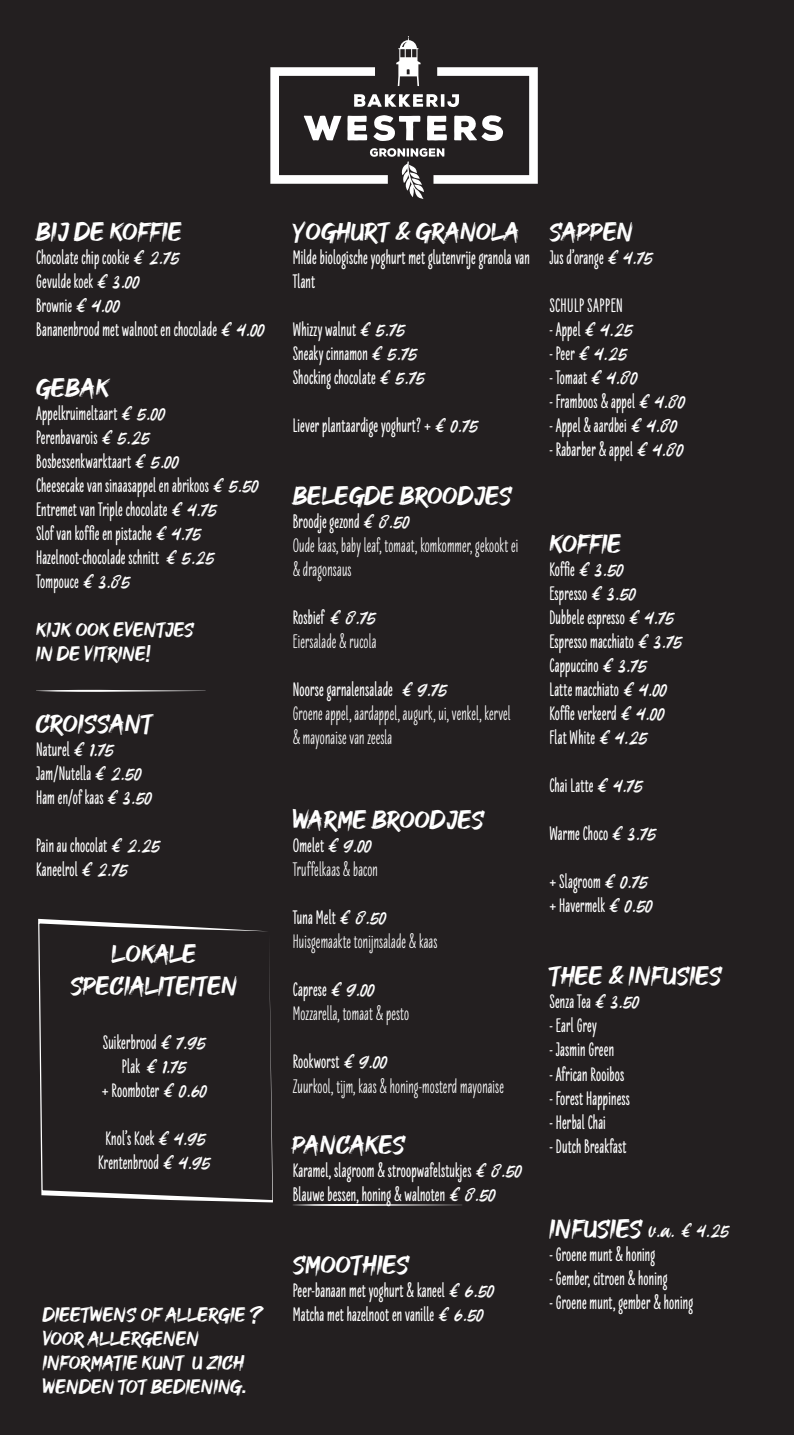
<style>
.page{position:relative;width:794px;height:1435px;background:#fff}
.page>*{position:absolute;margin:0;border:0;box-sizing:border-box;transform-origin:0 0}
.t1{font:26px/31.2px "GOODBRUSH";color:#fff;text-align:center}
.t2{font:900 20px/24px "Liebe Erika";letter-spacing:.01em;color:#fff}
.t3{font:700 20px/24px "Liebe Erika";letter-spacing:.01em;color:#fff}
.t4{font:20px/24px "GOODBRUSH";color:#fff}
.t5{font:20px "Playbrush";color:#fff}
.s1{font-family:"Playbrush";font-weight:400}
.s2{font-family:"Liebe Erika";font-weight:900}
.s3{font-weight:900}
.s4{font-family:"GOODBRUSH";font-size:26px}
</style>
<div class="page">
<div style="left:0;top:0;width:794px;height:1434px;background:#231f20"></div>
<svg style="left:270px;top:36px;width:268px;height:163px"></svg>
<svg style="left:38px;top:918px;width:235px;height:284px"></svg>
<svg style="left:36px;top:689px;width:170px;height:3px"></svg>
<svg style="left:293px;top:1204px;width:169px;height:2px"></svg>
<h1 class="t1" style="left:36px;top:217px;width:148px">BIJ DE KOFFIE</h1>
<p class="t2" style="left:36px;top:246px;width:230px">Chocolate chip cookie <span class="s1">€ 2.75<br></span>Gevulde koek <span class="s1">€ 3.00<br></span>Brownie <span class="s1">€ 4.00<br></span>Bananenbrood met walnoot en chocolade <span class="s1">€ 4.00</span></p>
<h1 class="t1" style="left:36px;top:373px;width:75px">GEBAK</h1>
<p class="t2" style="left:36px;top:402px;width:224px">Appelkruimeltaart <span class="s1">€ 5.00<br></span>Perenbavarois <span class="s1">€ 5.25<br></span>Bosbessenkwarktaart <span class="s1">€ 5.00<br></span>Cheesecake van sinaasappel en abrikoos <span class="s1">€ 5.50<br></span>Entremet van Triple chocolate <span class="s1">€ 4.75<br></span>Slof van koffie en pistache <span class="s1">€ 4.75<br></span>Hazelnoot-chocolade schnitt <span class="s1">€ 5.25<br></span>Tompouce <span class="s1">€ 3.85</span></p>
<p class="t4" style="left:36px;top:618px;width:160px">KIJK OOK EVENTJES<br>IN DE VITRINE!</p>
<h1 class="t1" style="left:36px;top:709px;width:119px">CROISSANT</h1>
<p class="t2" style="left:36px;top:738px;width:117px">Naturel <span class="s1">€ 1.75<br></span>Jam/Nutella <span class="s1">€ 2.50<br></span>Ham en/of kaas <span class="s1">€ 3.50</span></p>
<p class="t2" style="left:36px;top:834px;width:125px">Pain au chocolat <span class="s1">€ 2.25<br></span>Kaneelrol <span class="s1">€ 2.75</span></p>
<h1 class="t1" style="left:70px;top:939px;width:169px">LOKALE<br>SPECIALITEITEN</h1>
<p class="t2" style="left:103px;top:1030px;width:104px">Suikerbrood <span class="s1">€ 7.95</span></p>
<p class="t5" style="left:122px;top:1053px;width:66px"><span class="s2">Plak</span> € 1.75</p>
<p class="t2" style="left:102px;top:1078px;width:106px">+ Roomboter <span class="s1">€ 0.60</span></p>
<p class="t2" style="left:98px;top:1126px;width:113px;text-align:center">Knol’s Koek <span class="s1">€ 4.95<br></span>Krentenbrood <span class="s1">€ 4.95</span></p>
<p class="t4" style="left:43px;top:1302px;width:222px">DIEETWENS OF ALLERGIE ?<br>VOOR ALLERGENEN<br>INFORMATIE KUNT U ZICH<br>WENDEN TOT BEDIENING.</p>
<h1 class="t1" style="left:293px;top:217px;width:229px">YOGHURT &amp; GRANOLA</h1>
<p class="t2" style="left:293px;top:246px;width:239px">Milde biologische yoghurt met glutenvrije granola van<br>Tlant</p>
<p class="t2" style="left:293px;top:318px;width:133px">Whizzy walnut <span class="s1">€ 5.75<br></span>Sneaky cinnamon <span class="s1">€ 5.75<br></span>Shocking chocolate <span class="s1">€ 5.75</span></p>
<p class="t2" style="left:293px;top:414px;width:187px">Liever plantaardige yoghurt? + <span class="s1">€ 0.75</span></p>
<h1 class="t1" style="left:293px;top:481px;width:221px">BELEGDE BROODJES</h1>
<p class="t3" style="left:293px;top:510px;width:227px"><span class="s3">Broodje gezond</span> <span class="s1">€ 8.50<br></span>Oude kaas, baby leaf, tomaat, komkommer, gekookt ei &amp; dragonsaus</p>
<p class="t3" style="left:293px;top:606px;width:85px"><span class="s3">Rosbief</span> <span class="s1">€ 8.75<br></span>Eiersalade &amp; rucola</p>
<p class="t3" style="left:293px;top:678px;width:219px"><span class="s3">Noorse garnalensalade</span> <span class="s1">€ 9.75<br></span>Groene appel, aardappel, augurk, ui, venkel, kervel &amp; mayonaise van zeesla</p>
<h1 class="t1" style="left:293px;top:805px;width:193px">WARME BROODJES</h1>
<p class="t3" style="left:293px;top:834px;width:87px"><span class="s3">Omelet</span> <span class="s1">€ 9.00<br></span>Truffelkaas &amp; bacon</p>
<p class="t3" style="left:293px;top:906px;width:146px"><span class="s3">Tuna Melt</span> <span class="s1">€ 8.50<br></span>Huisgemaakte tonijnsalade &amp; kaas</p>
<p class="t3" style="left:293px;top:978px;width:118px"><span class="s3">Caprese</span> <span class="s1">€ 9.00<br></span>Mozzarella, tomaat &amp; pesto</p>
<p class="t3" style="left:293px;top:1050px;width:213px"><span class="s3">Rookworst</span> <span class="s1">€ 9.00<br></span>Zuurkool, tijm, kaas &amp; honing-mosterd mayonaise</p>
<h1 class="t1" style="left:293px;top:1129px;width:114px">PANCAKES</h1>
<p class="t2" style="left:293px;top:1158px;width:230px">Karamel, slagroom &amp; stroopwafelstukjes <span class="s1">€ 8.50<br></span>Blauwe bessen, honing &amp; walnoten <span class="s1">€ 8.50</span></p>
<h1 class="t1" style="left:293px;top:1249px;width:118px">SMOOTHIES</h1>
<p class="t2" style="left:293px;top:1278px;width:203px">Peer-banaan met yoghurt &amp; kaneel <span class="s1">€ 6.50<br></span>Matcha met hazelnoot en vanille <span class="s1">€ 6.50</span></p>
<h1 class="t1" style="left:549px;top:217px;width:86px">SAPPEN</h1>
<p class="t2" style="left:549px;top:246px;width:105px">Jus d’orange <span class="s1">€ 4.75</span></p>
<p class="t2" style="left:549px;top:294px;width:75px">SCHULP SAPPEN</p>
<p class="t2" style="left:549px;top:318px;width:85px">- Appel <span class="s1">€ 4.25</span></p>
<p class="t2" style="left:549px;top:342px;width:79px">- Peer <span class="s1">€ 4.25</span></p>
<p class="t2" style="left:549px;top:366px;width:89px">- Tomaat <span class="s1">€ 4.80</span></p>
<p class="t2" style="left:549px;top:390px;width:137px">- Framboos &amp; appel <span class="s1">€ 4.80</span></p>
<p class="t2" style="left:549px;top:414px;width:129px">- Appel &amp; aardbei <span class="s1">€ 4.80</span></p>
<p class="t2" style="left:549px;top:438px;width:135px">- Rabarber &amp; appel <span class="s1">€ 4.80</span></p>
<h1 class="t1" style="left:549px;top:529px;width:74px">KOFFIE</h1>
<p class="t2" style="left:549px;top:558px;width:134px">Koffie <span class="s1">€ 3.50<br></span>Espresso <span class="s1">€ 3.50<br></span>Dubbele espresso <span class="s1">€ 4.75<br></span>Espresso macchiato <span class="s1">€ 3.75<br></span>Cappuccino <span class="s1">€ 3.75<br></span>Latte macchiato <span class="s1">€ 4.00<br></span>Koffie verkeerd <span class="s1">€ 4.00<br></span>Flat White <span class="s1">€ 4.25</span></p>
<p class="t2" style="left:549px;top:774px;width:95px">Chai Latte <span class="s1">€ 4.75</span></p>
<p class="t2" style="left:549px;top:822px;width:108px">Warme Choco <span class="s1">€ 3.75</span></p>
<p class="t2" style="left:549px;top:870px;width:104px">+ Slagroom <span class="s1">€ 0.75 </span>+ Havermelk <span class="s1">€ 0.50</span></p>
<h1 class="t1" style="left:549px;top:961px;width:174px">THEE &amp; INFUSIES</h1>
<p class="t2" style="left:549px;top:990px;width:91px">Senza Tea <span class="s1">€ 3.50</span></p>
<p class="t2" style="left:549px;top:1014px;width:49px">- Earl Grey</p>
<p class="t2" style="left:549px;top:1038px;width:66px">- Jasmin Green</p>
<p class="t2" style="left:549px;top:1062px;width:76px">- African Rooibos</p>
<p class="t2" style="left:549px;top:1086px;width:82px">- Forest Happiness</p>
<p class="t2" style="left:549px;top:1110px;width:58px">- Herbal Chai</p>
<p class="t2" style="left:549px;top:1134px;width:79px">- Dutch Breakfast</p>
<p class="t5" style="left:549px;top:1216px;width:181px"><span class="s4">INFUSIES</span> v.a. € 4.25</p>
<p class="t2" style="left:549px;top:1242px;width:107px">- Groene munt &amp; honing</p>
<p class="t2" style="left:549px;top:1266px;width:120px">- Gember, citroen &amp; honing</p>
<p class="t2" style="left:549px;top:1290px;width:145px">- Groene munt, gember &amp; honing</p>
</div>
